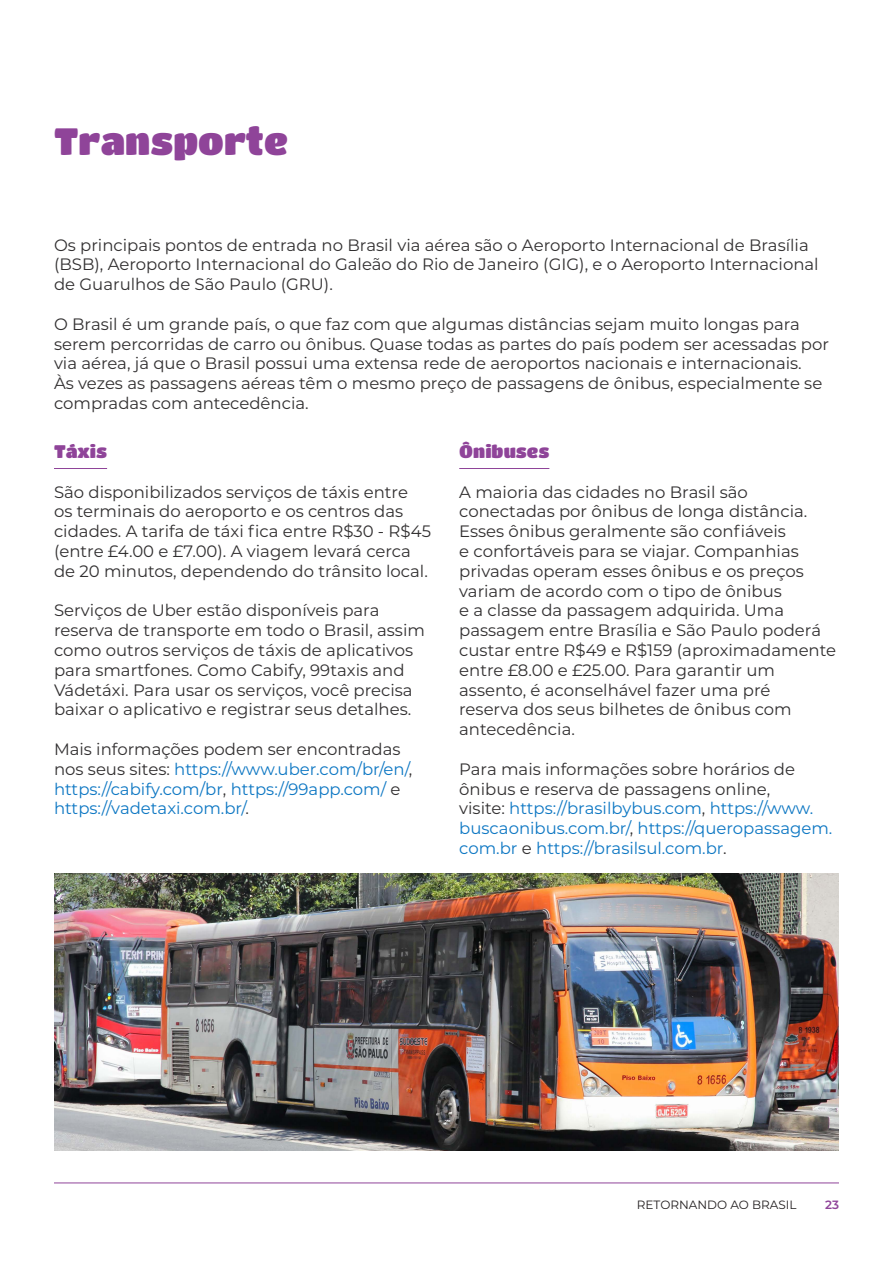
<style>
.page{position:relative;width:893px;height:1263px;background:#fff}
.page>*{position:absolute;margin:0;border:0;box-sizing:border-box;transform-origin:0 0}
.t1{font:37.5px "Titan One";color:#8f4499}
.t2{font:18px "Titan One";color:#8f4499}
.t3{font:16.5px/19.8px "Montserrat";color:#312f30}
.t4{font:16.5px/19.8px "Montserrat";color:#0d77c3}
.t5{font:12px "Montserrat";color:#231f20}
.t6{font:600 12px "Montserrat";color:#8f4499}
.s1{color:#312f30}
</style>
<div class="page">
<hr style="left:54px;top:1182px;width:785px;height:1px;background:#8f4499">
<hr style="left:54px;top:468px;width:53px;height:1px;background:#8f4499">
<hr style="left:459px;top:468px;width:90px;height:1px;background:#8f4499">
<img style="left:54px;top:873px;width:785px;height:277px">
<h1 class="t1" style="left:54px;top:119px;width:236px">Transporte</h1>
<p class="t3" style="left:54px;top:234px;width:766px">Os principais pontos de entrada no Brasil via aérea são o Aeroporto Internacional de Brasília (BSB), Aeroporto Internacional do Galeão do Rio de Janeiro (GIG), e o Aeroporto Internacional de Guarulhos de São Paulo (GRU).</p>
<p class="t3" style="left:54px;top:314px;width:776px">O Brasil é um grande país, o que faz com que algumas distâncias sejam muito longas para serem percorridas de carro ou ônibus. Quase todas as partes do país podem ser acessadas por via aérea, já que o Brasil possui uma extensa rede de aeroportos nacionais e internacionais.<br>Às vezes as passagens aéreas têm o mesmo preço de passagens de ônibus, especialmente se compradas com antecedência.</p>
<p class="t2" style="left:54px;top:440px;width:55px">Táxis</p>
<p class="t3" style="left:54px;top:481px;width:378px">São disponibilizados serviços de táxis entre<br>os terminais do aeroporto e os centros das cidades. A tarifa de táxi fica entre R$30 - R$45 (entre £4.00 e £7.00). A viagem levará cerca de 20 minutos, dependendo do trânsito local.</p>
<p class="t3" style="left:54px;top:600px;width:372px">Serviços de Uber estão disponíveis para reserva de transporte em todo o Brasil, assim como outros serviços de táxis de aplicativos para smartfones. Como Cabify, 99taxis and Vádetáxi. Para usar os serviços, você precisa baixar o aplicativo e registrar seus detalhes.</p>
<p class="t4" style="left:54px;top:739px;width:360px"><span class="s1">Mais informações podem ser encontradas nos seus sites:</span> https://www.uber.com/br/en/<span class="s1">, </span>https://cabify.com/br<span class="s1">,</span> https://99app.com/ <span class="s1">e </span>https://vadetaxi.com.br/<span class="s1">.</span></p>
<p class="t2" style="left:459px;top:440px;width:92px">Ônibuses</p>
<p class="t3" style="left:459px;top:481px;width:378px">A maioria das cidades no Brasil são conectadas por ônibus de longa distância.<br>Esses ônibus geralmente são confiáveis<br>e confortáveis para se viajar. Companhias privadas operam esses ônibus e os preços variam de acordo com o tipo de ônibus<br>e a classe da passagem adquirida. Uma passagem entre Brasília e São Paulo poderá custar entre R$49 e R$159 (aproximadamente entre £8.00 e £25.00. Para garantir um assento, é aconselhável fazer uma pré<br>reserva dos seus bilhetes de ônibus com antecedência.</p>
<p class="t4" style="left:459px;top:758px;width:375px"><span class="s1">Para mais informações sobre horários de ônibus e reserva de passagens online,<br>visite:</span> https://brasilbybus.com<span class="s1">,</span> https://www. buscaonibus.com.br/<span class="s1">,</span> https://queropassagem. com.br <span class="s1">e</span> https://brasilsul.com.br<span class="s1">.</span></p>
<p class="t5" style="left:637px;top:1197px;width:161px">RETORNANDO AO BRASIL</p>
<p class="t6" style="left:825px;top:1196px;width:15px">23</p>
</div>
